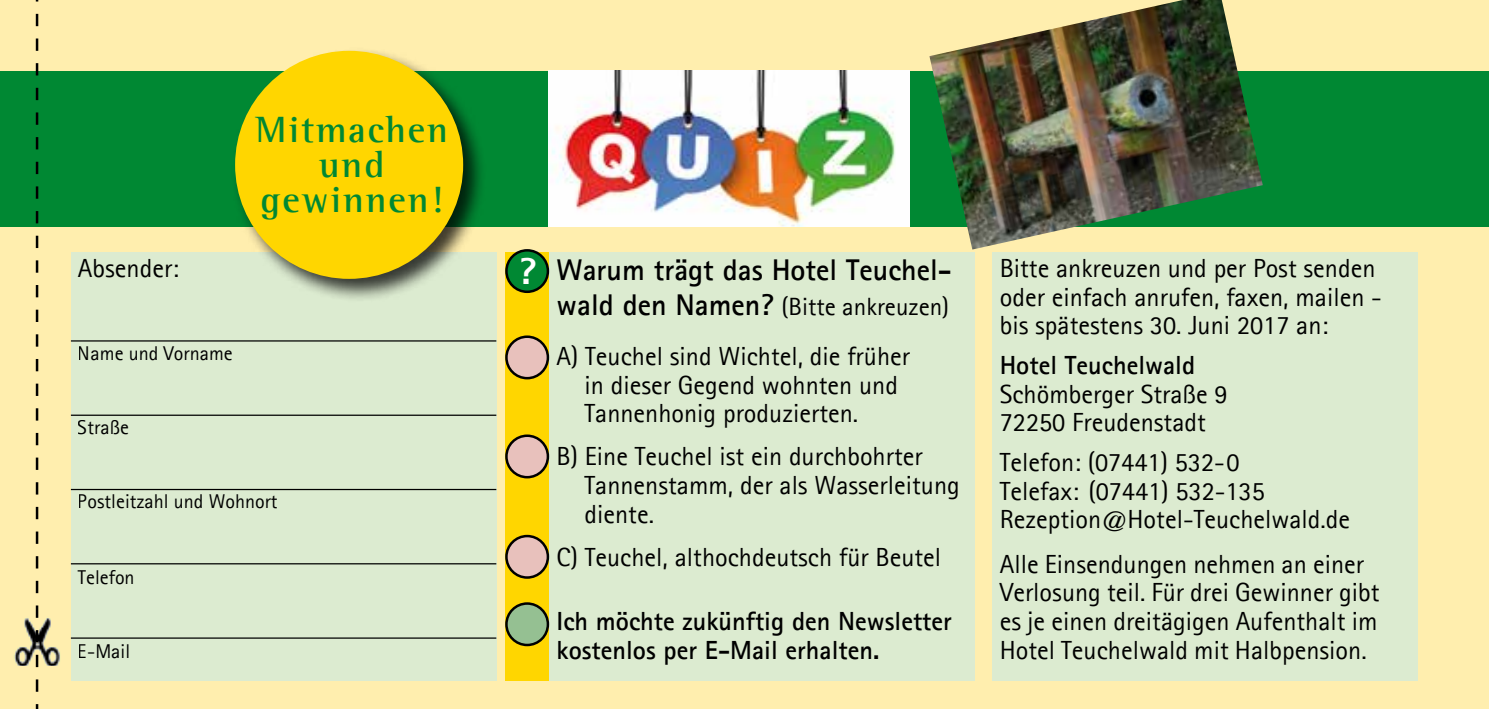
<style>
.page{position:relative;width:1489px;height:709px;background:#fff}
.page>*{position:absolute;margin:0;border:0;box-sizing:border-box;transform-origin:0 0}
.t1{font:700 37.5px/35px "Agfa Rotis Semi Serif";letter-spacing:.05em;color:#083;text-align:center}
.t2{font:800 37.25px "Agfa Rotis Sans Serif";color:#fff}
.t3{font:700 30px "Agfa Rotis Sans Serif";color:#000}
.t4{font:26.25px/28.8px "Agfa Rotis Sans Serif";color:#000}
.t5{font:700 26.25px/28.8px "Agfa Rotis Sans Serif";color:#000}
.t6{font:25px "Agfa Rotis Sans Serif";color:#000}
.t7{font:20px "Agfa Rotis Sans Serif";color:#000}
.s1{font-weight:700;font-size:30px}
</style>
<div class="page">
<div style="left:0;top:0;width:1488px;height:709px;background:#ffeeae"></div>
<div style="left:505px;top:252px;width:45px;height:428px;background:#ffd600"></div>
<div style="left:549px;top:252px;width:425px;height:428px;background:#dcebd0"></div>
<div style="left:992px;top:252px;width:425px;height:428px;background:#dcebd0"></div>
<div style="left:71px;top:252px;width:425px;height:428px;background:#dcebd0"></div>
<div style="left:506px;top:337px;width:42px;height:41px;background:#e8c1bc;border-radius:50%"></div>
<div style="left:505px;top:335px;width:44px;height:44px;border:2px solid #000;border-radius:50%"></div>
<div style="left:506px;top:250px;width:42px;height:42px;background:#083;border-radius:50%"></div>
<div style="left:505px;top:249px;width:44px;height:44px;border:2px solid #000;border-radius:50%"></div>
<div style="left:506px;top:436px;width:42px;height:41px;background:#e8c1bc;border-radius:50%"></div>
<div style="left:505px;top:434px;width:44px;height:44px;border:2px solid #000;border-radius:50%"></div>
<div style="left:506px;top:536px;width:42px;height:41px;background:#e8c1bc;border-radius:50%"></div>
<div style="left:505px;top:535px;width:44px;height:44px;border:2px solid #000;border-radius:50%"></div>
<div style="left:506px;top:603px;width:42px;height:42px;background:#95c092;border-radius:50%"></div>
<div style="left:505px;top:602px;width:44px;height:44px;border:2px solid #000;border-radius:50%"></div>
<hr style="left:71px;top:340px;width:425px;height:1px;background:#000">
<hr style="left:71px;top:563px;width:425px;height:1px;background:#000">
<hr style="left:71px;top:489px;width:425px;height:1px;background:#000">
<hr style="left:71px;top:414px;width:425px;height:2px;background:#000">
<hr style="left:71px;top:637px;width:425px;height:1px;background:#000">
<div style="left:0;top:71px;width:1488px;height:156px;background:#083"></div>
<img style="left:548px;top:71px;width:361px;height:156px">
<div style="left:231px;top:47px;width:256px;height:256px;background:#000;opacity:.75"></div>
<div style="left:235px;top:51px;width:228px;height:228px;background:#ffd600;border-radius:50%"></div>
<img style="left:929px;top:0;width:333px;height:249px">
<svg style="left:36px;top:0;width:2px;height:709px"></svg>
<img style="left:14px;top:613px;width:46px;height:52px">
<p class="t4" style="left:78px;top:253px;width:103px">Absender:</p>
<h1 class="t1" style="left:255px;top:111px;width:194px">Mitmachen und gewinnen!</h1>
<p class="t7" style="left:78px;top:341px;width:156px">Name und Vorname</p>
<p class="t7" style="left:78px;top:415px;width:53px">Straße</p>
<p class="t7" style="left:78px;top:489px;width:201px">Postleitzahl und Wohnort</p>
<p class="t7" style="left:78px;top:565px;width:58px">Telefon</p>
<p class="t7" style="left:78px;top:639px;width:54px">E-Mail</p>
<h2 class="t2" style="left:519px;top:248px;width:19px">?</h2>
<p class="t3" style="left:556px;top:251px;width:396px">Warum trägt das Hotel Teuchel-</p>
<p class="t6" style="left:556px;top:291px;width:394px"><span class="s1">wald den Namen?</span> (Bitte ankreuzen)</p>
<p class="t4" style="left:584px;top:341px;width:327px;text-indent:-28px">A) Teuchel sind Wichtel, die früher in dieser Gegend wohnten und<br>Tannenhonig produzierten.</p>
<p class="t4" style="left:584px;top:441px;width:377px;text-indent:-28px">B) Eine Teuchel ist ein durchbohrter<br>Tannenstamm, der als Wasserleitung diente.</p>
<p class="t4" style="left:556px;top:542px;width:386px">C) Teuchel, althochdeutsch für Beutel</p>
<p class="t5" style="left:556px;top:606px;width:397px">Ich möchte zukünftig den Newsletter kostenlos per E-Mail erhalten.</p>
<p class="t4" style="left:999px;top:253px;width:384px">Bitte ankreuzen und per Post senden oder einfach anrufen, faxen, mailen - bis spätestens 30. Juni 2017 an:</p>
<p class="t5" style="left:999px;top:350px;width:197px">Hotel Teuchelwald</p>
<p class="t4" style="left:999px;top:379px;width:229px">Schömberger Straße 9<br>72250 Freudenstadt</p>
<p class="t4" style="left:999px;top:447px;width:352px">Telefon: (07441) 532-0<br>Telefax: (07441) 532-135<br>Rezeption@Hotel-Teuchelwald.de</p>
<p class="t4" style="left:999px;top:549px;width:381px">Alle Einsendungen nehmen an einer Verlosung teil. Für drei Gewinner gibt es je einen dreitägigen Aufenthalt im Hotel Teuchelwald mit Halbpension.</p>
</div>
